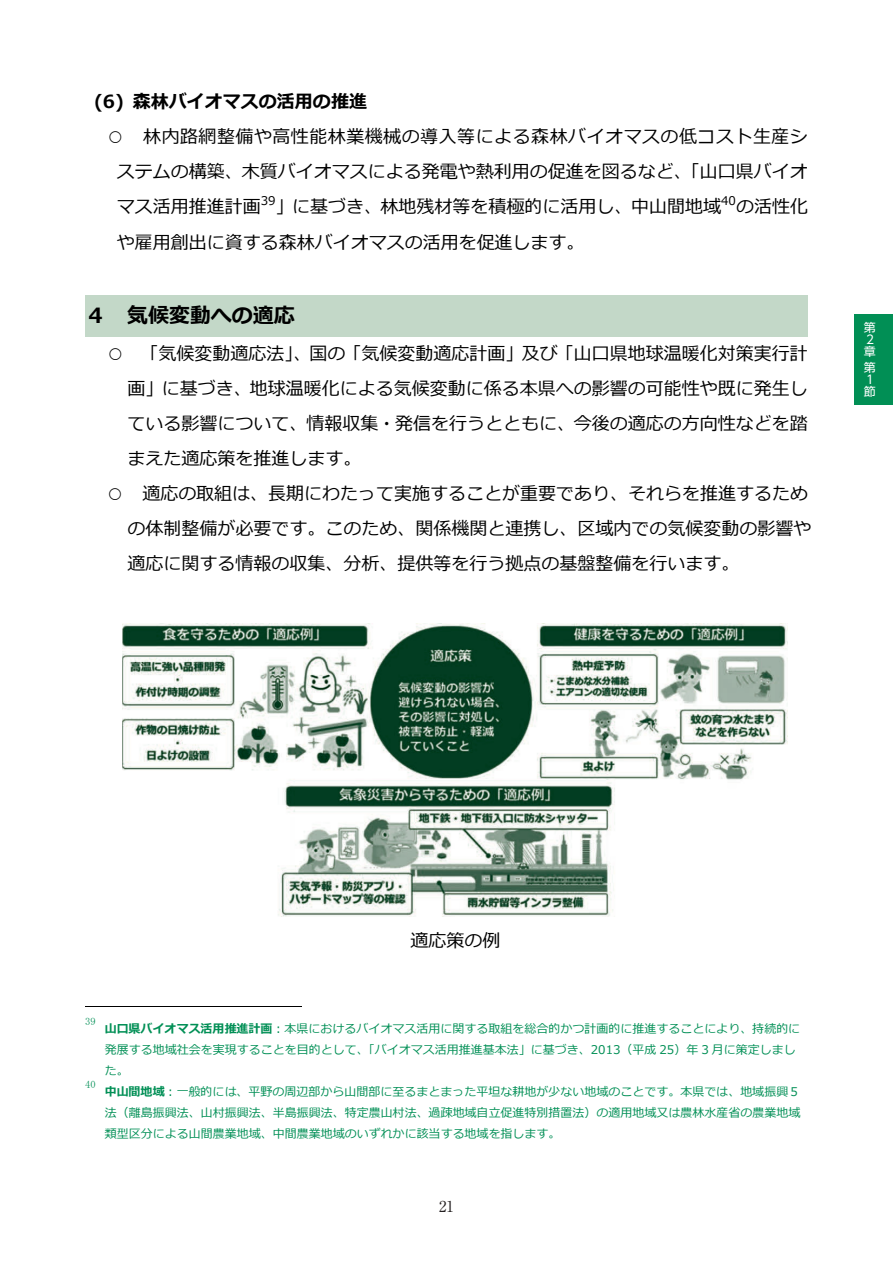
<style>
.page{position:relative;width:893px;height:1263px;background:#fff}
.page>*{position:absolute;margin:0;border:0;box-sizing:border-box;transform-origin:0 0}
.t1{font:700 21px "Meiryo";color:#000}
.t2{font:18px/35.1px "Meiryo";color:#000;text-align:justify}
.t3{font:700 18px "Meiryo";color:#000}
.t4{font:15px "Ryumin Pr 6";color:#231f20}
.t5{font:12px/21px "Meiryo";color:#018f55}
.t6{font:12px/12px "UD Shin Go Pr 6";color:#fff}
.t7{font:12px "Meiryo";color:#000}
.t8{font:10.5px "MS Mincho";color:#018f55}
.s1{font-weight:700}
</style>
<div class="page">
<div style="left:85px;top:295px;width:723px;height:42px;background:#c3d8c8"></div>
<hr style="left:85px;top:1006px;width:216px;height:1px;background:#000">
<img style="left:122px;top:623px;width:666px;height:293px">
<div style="left:855px;top:314px;width:38px;height:91px;background:#018f55"></div>
<p class="t3" style="left:94px;top:91px;width:274px">(6) 森林バイオマスの活用の推進</p>
<p class="t2" style="left:117px;top:119px;width:693px;text-indent:-10px">○ 林内路網整備や高性能林業機械の導入等による森林バイオマスの低コスト生産システムの構築、⽊質バイオマスによる発電や熱利用の促進を図るなど、「⼭⼝県バイオマス活用推進計画</p>
<p class="t7" style="left:261px;top:194px;width:16px">39</p>
<p class="t2" style="left:276px;top:190px;width:447px">」に基づき、林地残材等を積極的に活用し、中⼭間地域</p>
<p class="t7" style="left:721px;top:194px;width:16px">40</p>
<p class="t2" style="left:736px;top:190px;width:73px">の活性化</p>
<p class="t2" style="left:117px;top:225px;width:469px">や雇用創出に資する森林バイオマスの活用を促進します。</p>
<p class="t1" style="left:85px;top:303px;width:211px">４ 気候変動への適応</p>
<p class="t2" style="left:128px;top:336px;width:682px;text-indent:-21px">○ 「気候変動適応法」、国の「気候変動適応計画」及び「⼭⼝県地球温暖化対策実⾏計画」に基づき、地球温暖化による気候変動に係る本県への影響の可能性や既に発生している影響について、情報収集・発信を⾏うとともに、今後の適応の方向性などを踏まえた適応策を推進します。</p>
<p class="t2" style="left:128px;top:476px;width:685px;text-align:left;text-indent:-21px">○ 適応の取組は、⻑期にわたって実施することが重要であり、それらを推進するための体制整備が必要です。このため、関係機関と連携し、区域内での気候変動の影響や適応に関する情報の収集、分析、提供等を⾏う拠点の基盤整備を⾏います。</p>
<p class="t6" style="left:864px;top:321px;width:13px">第<br>2章</p>
<p class="t6" style="left:864px;top:361px;width:13px">第<br>1節</p>
<p class="t2" style="left:411px;top:923px;width:91px">適応策の例</p>
<p class="t8" style="left:85px;top:1016px;width:12px">39</p>
<p class="t8" style="left:85px;top:1079px;width:12px">40</p>
<p class="t5" style="left:105px;top:1018px;width:697px"><span class="s1">⼭⼝県バイオマス活用推進計画</span>：本県におけるバイオマス活用に関する取組を総合的かつ計画的に推進することにより、持続的に発展する地域社会を実現することを目的として、「バイオマス活用推進基本法」に基づき、2013（平成 25）年 3 月に策定しました。</p>
<p class="t5" style="left:105px;top:1081px;width:697px;text-align:justify"><span class="s1">中⼭間地域</span>：一般的には、平野の周辺部から⼭間部に至るまとまった平坦な耕地が少ない地域のことです。本県では、地域振興５法（離島振興法、⼭村振興法、半島振興法、特定農⼭村法、過疎地域自⽴促進特別措置法）の適用地域⼜は農林水産省の農業地域類型区分による⼭間農業地域、中間農業地域のいずれかに該当する地域を指します。</p>
<p class="t4" style="left:439px;top:1195px;width:16px">21</p>
</div>
